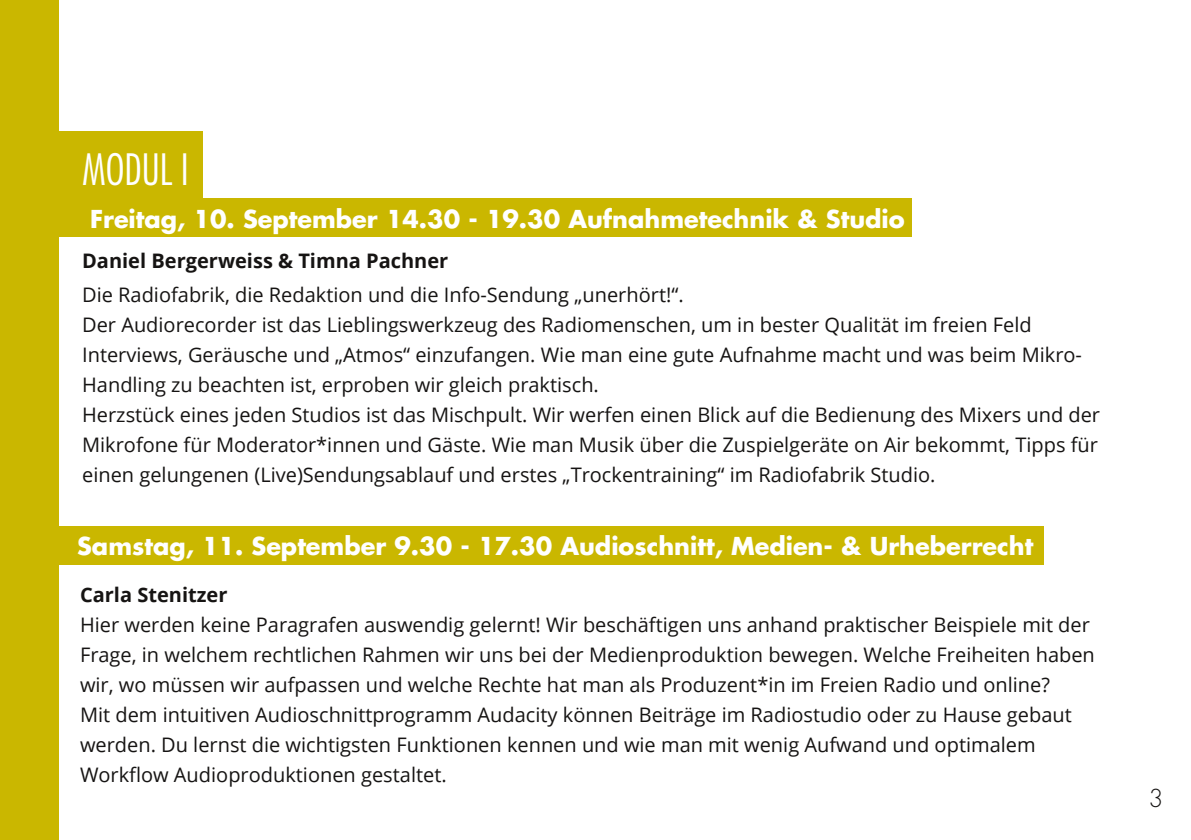
<style>
.page{position:relative;width:1191px;height:840px;background:#fff}
.page>*{position:absolute;margin:0;border:0;box-sizing:border-box;transform-origin:0 0}
.t1{font:300 condensed 42px "Futura LT";color:#fff}
.t2{font:700 24px "Futura LT";color:#fff}
.t3{font:300 24px "Futura LT";color:#161413}
.t4{font:20px/30px "Open Sans";color:#161413}
.t5{font:700 20px "Open Sans";color:#161413}
</style>
<div class="page">
<div style="left:0;top:198px;width:912px;height:39px;background:#cab700"></div>
<div style="left:0;top:526px;width:1043px;height:39px;background:#cab700"></div>
<div style="left:0;top:0;width:59px;height:839px;background:#cab700"></div>
<div style="left:56px;top:131px;width:146px;height:69px;background:#cab700"></div>
<h1 class="t1" style="left:82px;top:144px;width:108px">MODUL I</h1>
<p class="t2" style="left:90px;top:203px;width:816px">Freitag, 10. September 14.30 - 19.30 Aufnahmetechnik &amp; Studio</p>
<p class="t5" style="left:82px;top:247px;width:367px">Daniel Bergerweiss &amp; Timna Pachner</p>
<p class="t4" style="left:82px;top:279px;width:1019px">Die Radiofabrik, die Redaktion und die Info-Sendung „unerhört!“.<br>Der Audiorecorder ist das Lieblingswerkzeug des Radiomenschen, um in bester Qualität im freien Feld Interviews, Geräusche und „Atmos“ einzufangen. Wie man eine gute Aufnahme macht und was beim Mikro-Handling zu beachten ist, erproben wir gleich praktisch.<br>Herzstück eines jeden Studios ist das Mischpult. Wir werfen einen Blick auf die Bedienung des Mixers und der Mikrofone für Moderator*innen und Gäste. Wie man Musik über die Zuspielgeräte on Air bekommt, Tipps für einen gelungenen (Live)Sendungsablauf und erstes „Trockentraining“ im Radiofabrik Studio.</p>
<p class="t2" style="left:77px;top:530px;width:957px">Samstag, 11. September 9.30 - 17.30 Audioschnitt, Medien- &amp; Urheberrecht</p>
<p class="t5" style="left:80px;top:580px;width:149px">Carla Stenitzer</p>
<p class="t4" style="left:80px;top:608px;width:1016px">Hier werden keine Paragrafen auswendig gelernt! Wir beschäftigen uns anhand praktischer Beispiele mit der Frage, in welchem rechtlichen Rahmen wir uns bei der Medienproduktion bewegen. Welche Freiheiten haben wir, wo müssen wir aufpassen und welche Rechte hat man als Produzent*in im Freien Radio und online?<br>Mit dem intuitiven Audioschnittprogramm Audacity können Beiträge im Radiostudio oder zu Hause gebaut werden. Du lernst die wichtigsten Funktionen kennen und wie man mit wenig Aufwand und optimalem Workflow Audioproduktionen gestaltet.</p>
<p class="t3" style="left:1148px;top:783px;width:16px">3</p>
</div>
